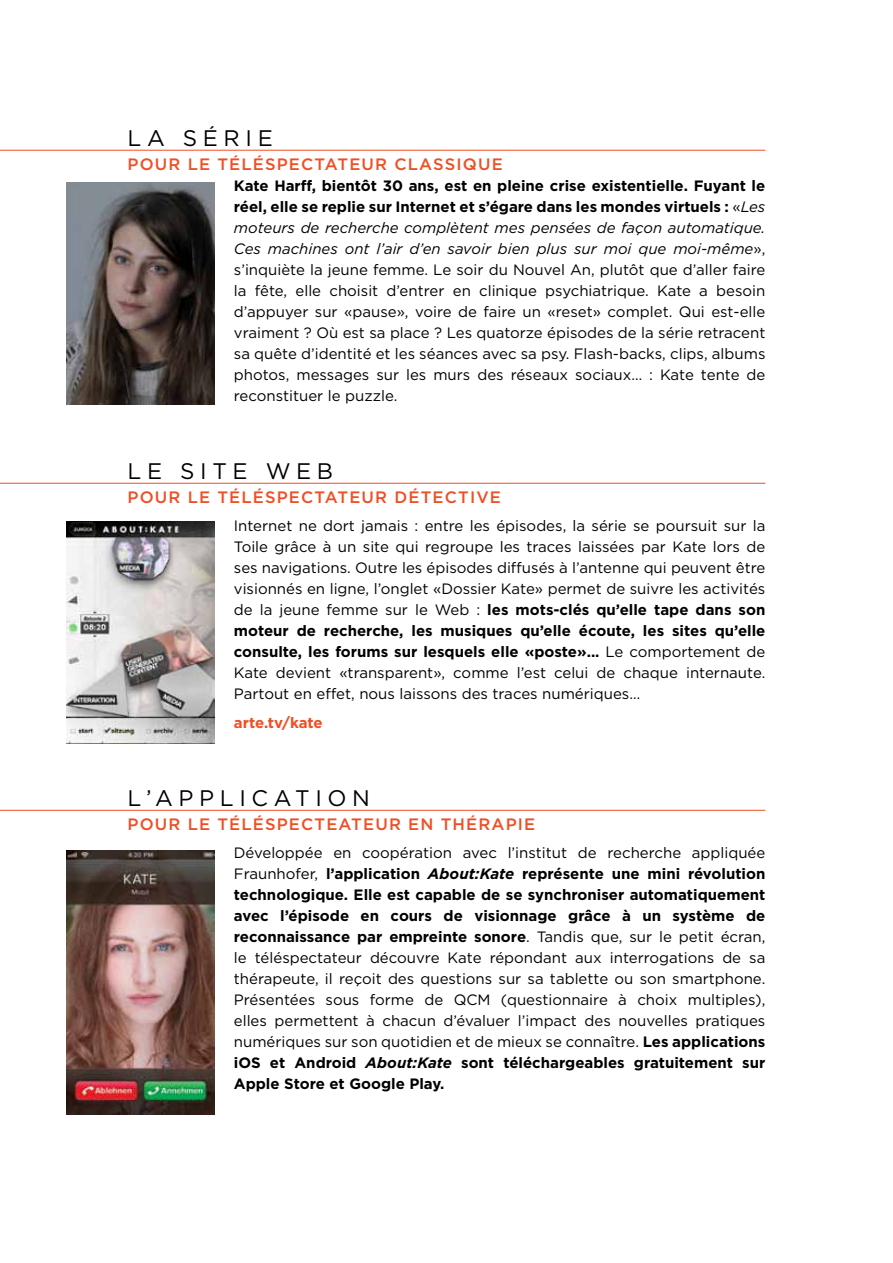
<style>
.page{position:relative;width:893px;height:1263px;background:#fff}
.page>*{position:absolute;margin:0;border:0;box-sizing:border-box;transform-origin:0 0}
.t1{font:22.5px "Gotham";color:#000}
.t2{font:500 16.5px "Gotham";letter-spacing:.07em;color:#f04e23}
.t3{font:15px/21px "Gotham";color:#000;text-align:justify}
.t4{font:700 15px "Gotham";letter-spacing:-.005em;color:#f04e23}
.s1{font-weight:700}
.s2{font-style:italic}
.s3{font-weight:700;font-style:italic}
</style>
<div class="page">
<hr style="left:0;top:150px;width:765px;height:1px;background:#f04e23">
<hr style="left:0;top:483px;width:765px;height:1px;background:#f04e23">
<hr style="left:0;top:810px;width:765px;height:1px;background:#f04e23">
<img style="left:66px;top:522px;width:148px;height:221px">
<img style="left:66px;top:850px;width:148px;height:264px">
<img style="left:66px;top:182px;width:148px;height:222px">
<h1 class="t1" style="left:128px;top:123px;width:19px">LA</h1>
<h1 class="t1" style="left:183px;top:123px;width:57px">SÉRIE</h1>
<p class="t2" style="left:128px;top:153px;width:377px">POU R LE TÉLÉSPECTATEU R CLASSIQU E</p>
<p class="t3" style="left:234px;top:174px;width:533px"><span class="s1">Kate Harff, bientôt 30 ans, est en pleine crise existentielle. Fuyant le réel, elle se replie sur I nternet et s’égare dans les mondes virtuels :</span> «<span class="s2">Les moteurs de recherche complètent mes pensées de façon automatique.<br>Ces machines ont l’air d’en savoir bien plus sur moi que moi-même</span>», s’inquiète la jeune femme. Le soir du Nouvel An, plutôt que d’aller faire la fête, elle choisit d’entrer en clinique psychiatrique. Kate a besoin d’appuyer sur «pause», voire de faire un «reset» complet. Qui est-elle vraiment ? Où est sa place ? Les quatorze épisodes de la série retracent sa quête d’identité et les séances avec sa psy. Flash-backs, clips, albums photos, messages sur les murs des réseaux sociaux… : Kate tente de reconstituer le puzzle.</p>
<h1 class="t1" style="left:128px;top:456px;width:17px">LE</h1>
<h1 class="t1" style="left:180px;top:456px;width:18px">SITE</h1>
<h1 class="t1" style="left:266px;top:456px;width:23px">WE</h1>
<h1 class="t1" style="left:317px;top:456px;width:18px">B</h1>
<p class="t2" style="left:128px;top:486px;width:375px">POU R LE TÉLÉSPECTATEU R DÉTECTIVE</p>
<p class="t3" style="left:234px;top:515px;width:533px">I nternet ne dort jamais : entre les épisodes, la série se poursuit sur la Toile grâce à un site qui regroupe les traces laissées par Kate lors de ses navigations. Outre les épisodes diffusés à l’antenne qui peuvent être visionnés en ligne, l’onglet «Dossier Kate» permet de suivre les activités de la jeune femme sur le Web : <span class="s1">les mots-clés qu’elle tape dans son moteur de recherche, les musiques qu’elle écoute, les sites qu’elle consulte, les forums sur lesquels elle «poste»...</span> Le comportement de Kate devient «transparent», comme l’est celui de chaque internaute.<br>Partout en effet, nous laissons des traces numériques…</p>
<p class="t4" style="left:234px;top:712px;width:90px">arte.tv/kate</p>
<h1 class="t1" style="left:128px;top:783px;width:112px">L’APPLICATION</h1>
<p class="t2" style="left:128px;top:813px;width:409px">POU R LE TÉLÉSPECTEATEU R EN THÉRAPIE</p>
<p class="t3" style="left:234px;top:842px;width:533px">Développée en coopération avec l’institut de recherche appliquée Fraunhofer, <span class="s1">l’application</span> <span class="s3">About:Kate</span> <span class="s1">représente une mini révolution technologique. Elle est capable de se synchroniser automatiquement avec l’épisode en cours de visionnage grâce à un système de reconnaissance par empreinte sonore</span>. Tandis que, sur le petit écran, le téléspectateur découvre Kate répondant aux interrogations de sa thérapeute, il reçoit des questions sur sa tablette ou son smartphone.<br>Présentées sous forme de QCM</p>
<p class="t3" style="left:234px;top:989px;width:533px;text-indent:267px">(questionnaire à choix multiples), elles permettent à chacun d’évaluer l’impact des nouvelles pratiques numériques sur son quotidien et de mieux se connaître. <span class="s1">Les applications iOS et Android</span> <span class="s3">About:Kate</span> <span class="s1">sont téléchargeables gratuitement sur Apple Store et Google Play.</span></p>
</div>
